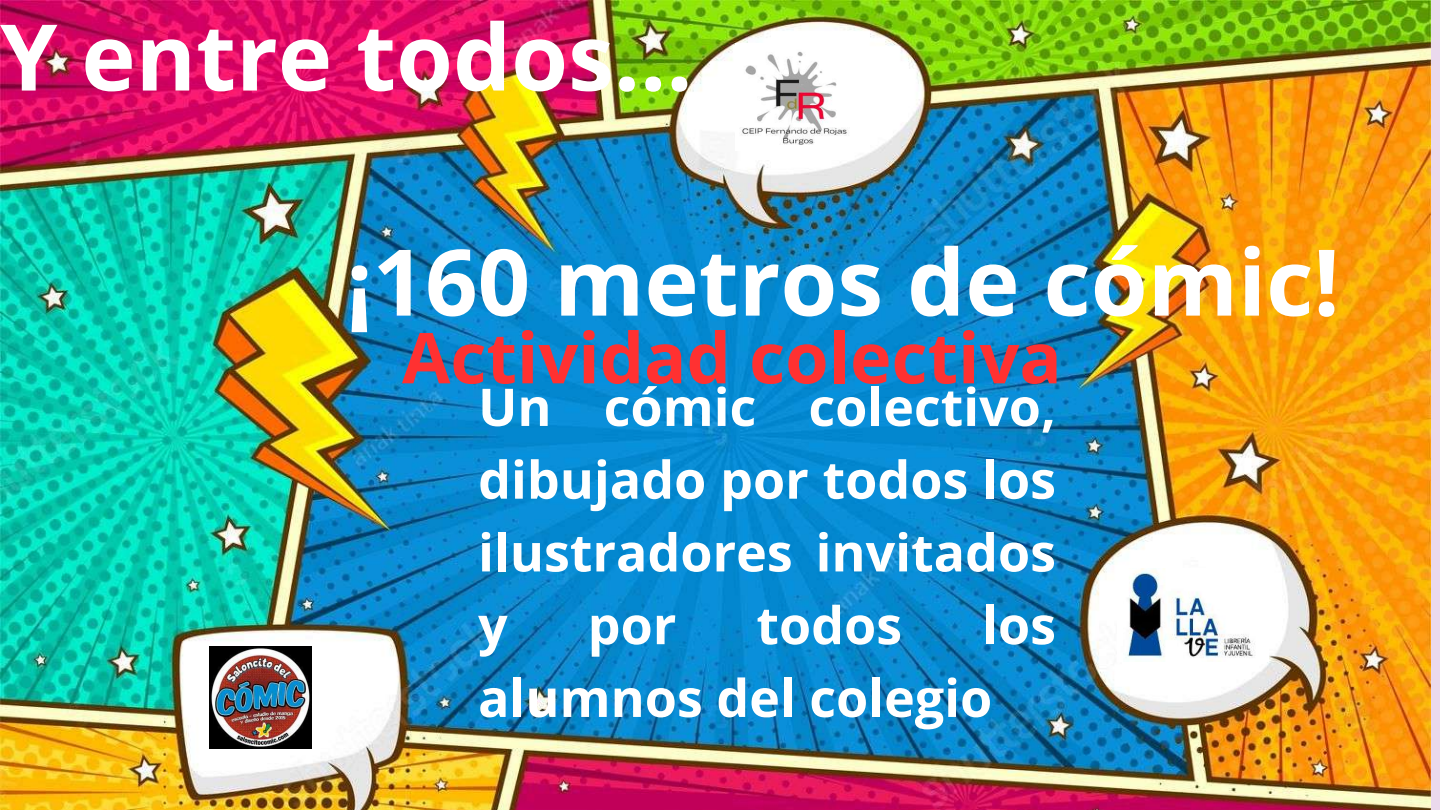
<style>
.page{position:relative;width:1440px;height:810px;background:#fff}
.page>*{position:absolute;margin:0;border:0;box-sizing:border-box;transform-origin:0 0}
.t1{font:700 92px "Open Sans";color:#fff}
.t2{font:700 70.2px "Open Sans";color:#ff3131}
.t3{font:700 52px/72.8px "Open Sans";color:#fff;text-align:justify}
</style>
<div class="page">
<img style="left:0;top:0;width:1430px;height:810px">
<img style="left:1117px;top:568px;width:152px;height:93px">
<img style="left:735px;top:44px;width:117px;height:106px">
<img style="left:210px;top:647px;width:102px;height:102px">
<h1 class="t1" style="left:0;top:-8px;width:694px">Y entre todos...</h1>
<h1 class="t1" style="left:346px;top:217px;width:995px">¡160 metros de cómic!</h1>
<h2 class="t2" style="left:402px;top:308px;width:661px">Actividad colectiva</h2>
<p class="t3" style="left:478px;top:369px;width:579px">Un cómic colectivo, dibujado por todos los ilustradores invitados y</p>
<p class="t3" style="left:478px;top:588px;width:579px;text-indent:504px">los alumnos del colegio</p>
<p class="t3" style="left:588px;top:588px;width:90px">por</p>
<p class="t3" style="left:756px;top:588px;width:147px">todos</p>
</div>
